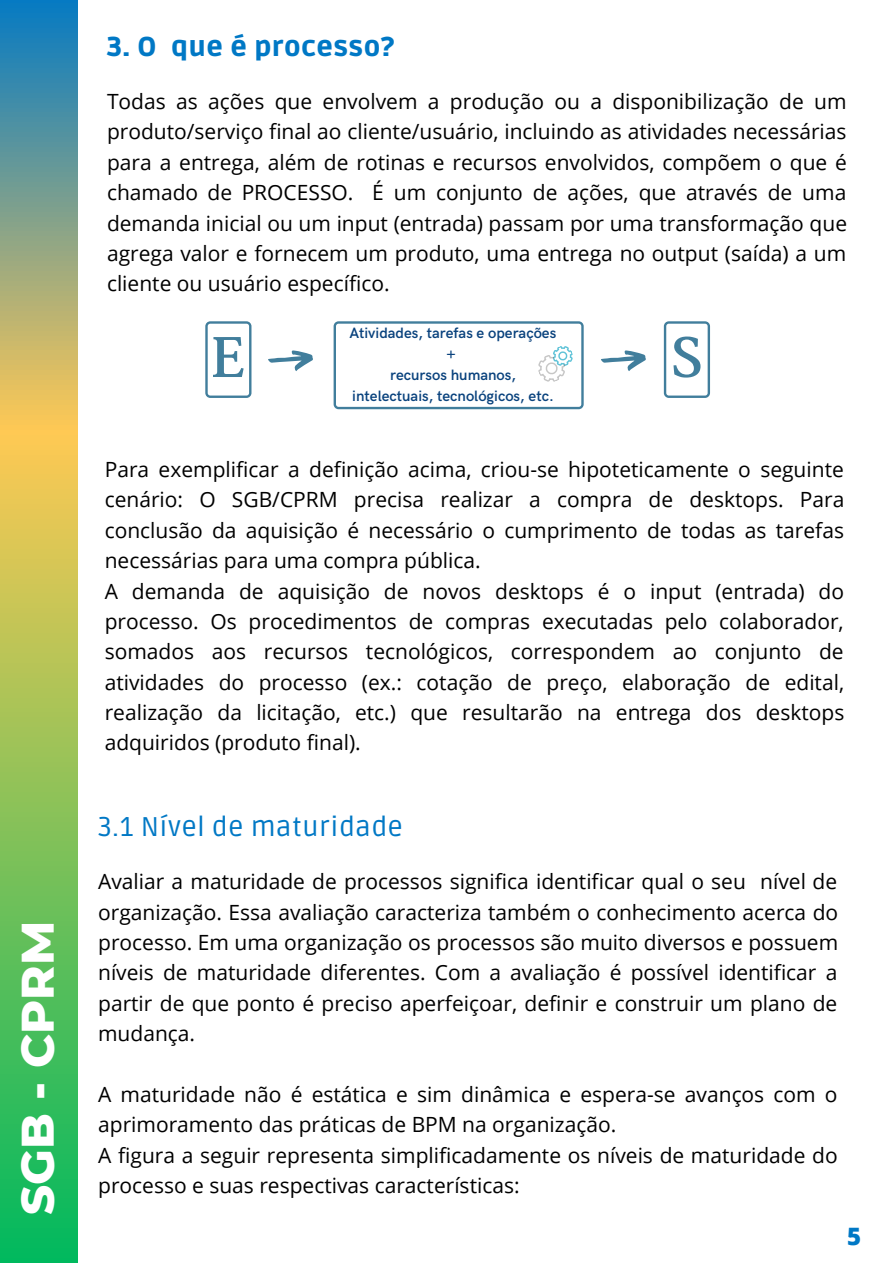
<style>
.page{position:relative;width:893px;height:1264px;background:#fff}
.page>*{position:absolute;margin:0;border:0;box-sizing:border-box;transform-origin:0 0}
.t1{font:55.65px "Arita buri Bold OTF";color:#417e9c}
.t2{font:800 46.5px "Montserrat";color:#fff}
.t3{font:27.15px "Ruda";letter-spacing:.02em;color:#0078c5}
.t4{font:900 27.15px "Ruda";letter-spacing:.02em;color:#0078c5}
.t5{font:800 24px "Open Sans";color:#0078c5}
.t6{font:21px/30.3px "Open Sans";color:#000}
.t7{font:600 15px/21px "HK Grotesk";color:#09427d;text-align:center}
</style>
<div class="page">
<svg style="left:0;top:0;width:78px;height:1262px;background:#80b66a"></svg>
<svg style="left:205px;top:321px;width:46px;height:77px"></svg>
<svg style="left:663px;top:321px;width:47px;height:77px"></svg>
<svg style="left:268px;top:350px;width:45px;height:21px"></svg>
<svg style="left:601px;top:350px;width:45px;height:21px"></svg>
<svg style="left:333px;top:321px;width:250px;height:88px"></svg>
<h2 class="t2" style="left:9px;top:1214px;width:295px;rotate:-90deg">SGB - CPRM</h2>
<p class="t4" style="left:107px;top:31px;width:289px">3. O que é processo?</p>
<p class="t6" style="left:107px;top:86px;width:741px;text-align:justify">Todas as ações que envolvem a produção ou a disponibilização de um produto/serviço final ao cliente/usuário, incluindo as atividades necessárias para a entrega, além de rotinas e recursos envolvidos, compõem o que é chamado de PROCESSO. É um conjunto de ações, que através de uma demanda inicial ou um input (entrada) passam por uma transformação que agrega valor e fornecem um produto, uma entrega no output (saída) a um cliente ou usuário específico.</p>
<p class="t7" style="left:349px;top:323px;width:208px">Atividades, tarefas e operações +<br>recursos humanos, intelectuais, tecnológicos, etc.</p>
<h1 class="t1" style="left:211px;top:326px;width:36px">E</h1>
<h1 class="t1" style="left:671px;top:326px;width:33px">S</h1>
<p class="t6" style="left:105px;top:454px;width:741px">Para exemplificar a definição acima, criou-se hipoteticamente o seguinte cenário: O SGB/CPRM precisa realizar a compra de desktops. Para conclusão da aquisição é necessário o cumprimento de todas as tarefas necessárias para uma compra pública.<br>A demanda de aquisição de novos desktops é o input (entrada) do processo. Os procedimentos de compras executadas pelo colaborador, somados aos recursos tecnológicos, correspondem ao conjunto de atividades do processo (ex.: cotação de preço, elaboração de edital, realização da licitação, etc.) que resultarão na entrega dos desktops adquiridos (produto final).</p>
<p class="t3" style="left:98px;top:811px;width:306px">3.1 Nível de maturidade</p>
<p class="t6" style="left:98px;top:866px;width:741px;text-align:justify">Avaliar a maturidade de processos significa identificar qual o seu nível de organização. Essa avaliação caracteriza também o conhecimento acerca do processo. Em uma organização os processos são muito diversos e possuem níveis de maturidade diferentes. Com a avaliação é possível identificar a partir de que ponto é preciso aperfeiçoar, definir e construir um plano de mudança.</p>
<p class="t6" style="left:98px;top:1078px;width:741px">A maturidade não é estática e sim dinâmica e espera-se avanços com o aprimoramento das práticas de BPM na organização.<br>A figura a seguir representa simplificadamente os níveis de maturidade do processo e suas respectivas características:</p>
<p class="t5" style="left:847px;top:1219px;width:16px">5</p>
</div>
